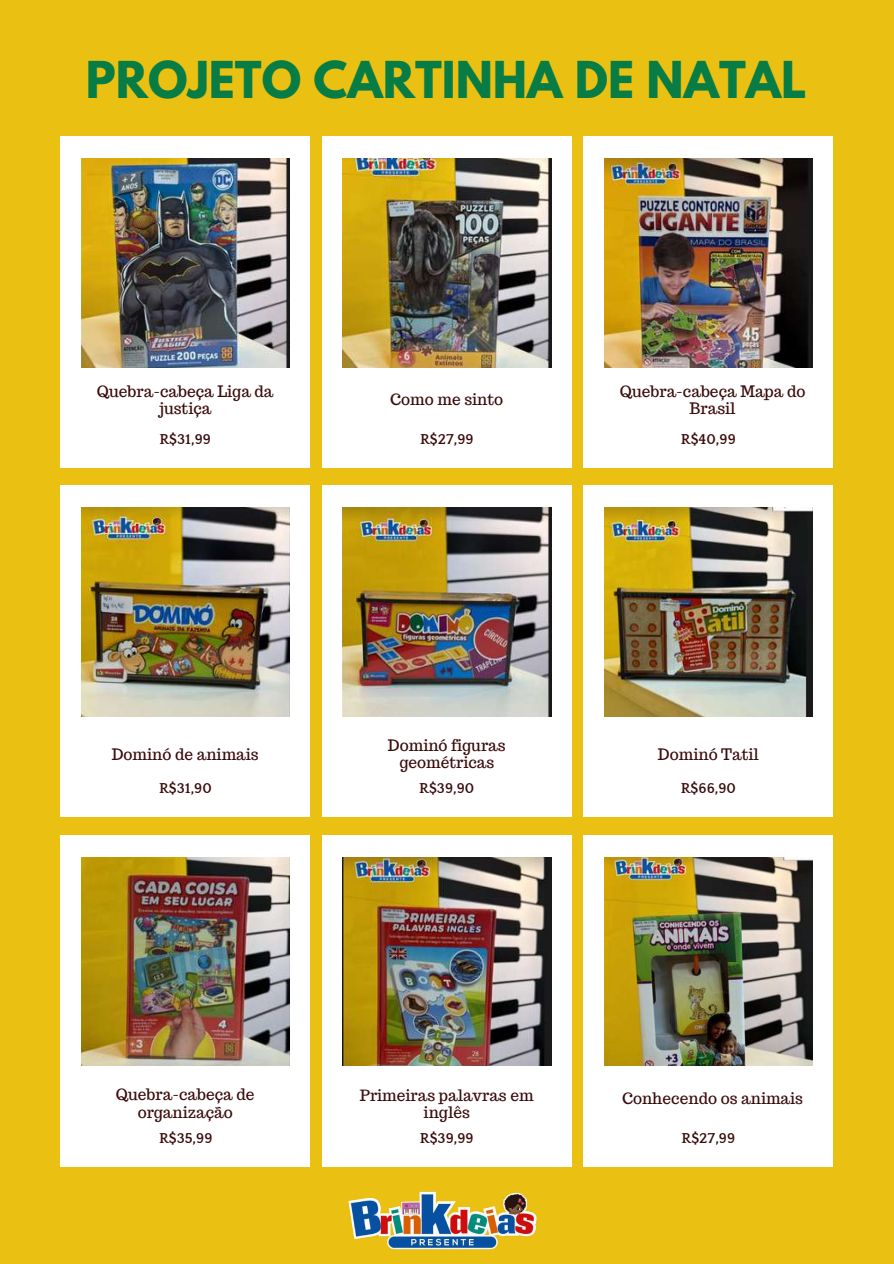
<style>
.page{position:relative;width:894px;height:1264px;background:#fff}
.page>*{position:absolute;margin:0;border:0;box-sizing:border-box;transform-origin:0 0}
.t1{font:700 45px "League Spartan";color:#087c45}
.t2{font:15.45px/17.2px "Trocchi";color:#3b0a0a;text-align:center}
.t3{font:700 14.7px "Quattrocento";color:#3b0a0a}
</style>
<div class="page">
<div style="left:0;top:0;width:893px;height:1263px;background:#eac113"></div>
<div style="left:61px;top:136px;width:249px;height:331px;background:#fff"></div>
<img style="left:81px;top:158px;width:208px;height:209px">
<div style="left:322px;top:136px;width:249px;height:331px;background:#fff"></div>
<img style="left:342px;top:158px;width:209px;height:209px">
<div style="left:583px;top:136px;width:249px;height:331px;background:#fff"></div>
<img style="left:604px;top:158px;width:208px;height:209px">
<div style="left:61px;top:485px;width:249px;height:331px;background:#fff"></div>
<img style="left:81px;top:508px;width:208px;height:208px">
<div style="left:322px;top:485px;width:249px;height:331px;background:#fff"></div>
<img style="left:342px;top:508px;width:209px;height:208px">
<div style="left:583px;top:485px;width:249px;height:331px;background:#fff"></div>
<img style="left:604px;top:508px;width:208px;height:208px">
<div style="left:61px;top:835px;width:249px;height:331px;background:#fff"></div>
<img style="left:81px;top:857px;width:208px;height:208px">
<div style="left:322px;top:835px;width:249px;height:331px;background:#fff"></div>
<img style="left:342px;top:857px;width:209px;height:208px">
<div style="left:583px;top:835px;width:249px;height:331px;background:#fff"></div>
<img style="left:604px;top:857px;width:208px;height:208px">
<img style="left:348px;top:1191px;width:189px;height:59px">
<h1 class="t1" style="left:86px;top:57px;width:722px">PROJETO CARTINHA DE NATAL</h1>
<p class="t2" style="left:97px;top:382px;width:178px">Quebra-cabeça Liga da justiça</p>
<p class="t3" style="left:159px;top:431px;width:53px">R$31,99</p>
<p class="t2" style="left:390px;top:391px;width:114px">Como me sinto</p>
<p class="t3" style="left:420px;top:431px;width:55px">R$27,99</p>
<p class="t2" style="left:619px;top:382px;width:187px">Quebra-cabeça Mapa do<br>Brasil</p>
<p class="t3" style="left:680px;top:431px;width:56px">R$40,99</p>
<p class="t2" style="left:112px;top:745px;width:148px">Dominó de animais</p>
<p class="t2" style="left:388px;top:736px;width:119px">Dominó figuras geométricas</p>
<p class="t3" style="left:419px;top:780px;width:56px">R$39,90</p>
<p class="t3" style="left:159px;top:780px;width:54px">R$31,90</p>
<p class="t2" style="left:657px;top:745px;width:102px">Dominó Tatil</p>
<p class="t3" style="left:680px;top:780px;width:57px">R$66,90</p>
<p class="t2" style="left:116px;top:1086px;width:140px">Quebra-cabeça de organização</p>
<p class="t2" style="left:360px;top:1086px;width:175px">Primeiras palavras em inglês</p>
<p class="t3" style="left:420px;top:1130px;width:55px">R$39,99</p>
<p class="t3" style="left:159px;top:1130px;width:55px">R$35,99</p>
<p class="t2" style="left:622px;top:1089px;width:182px">Conhecendo os animais</p>
<p class="t3" style="left:681px;top:1130px;width:55px">R$27,99</p>
</div>
